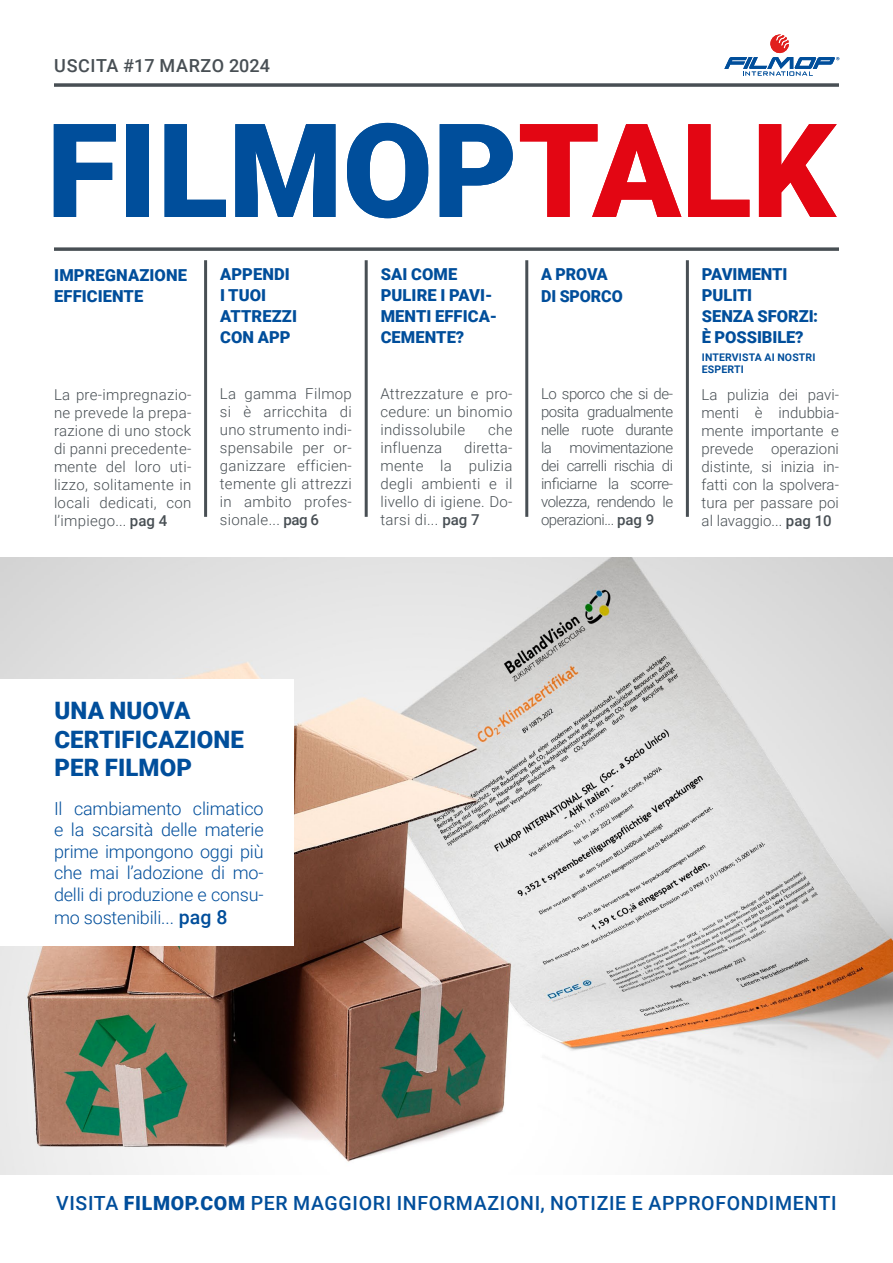
<style>
.page{position:relative;width:893px;height:1263px;background:#fff}
.page>*{position:absolute;margin:0;border:0;box-sizing:border-box;transform-origin:0 0}
.t1{font:900 130.5px "Roboto";color:#004e9b}
.t2{font:900 24px/28.8px "Roboto";letter-spacing:.005em;color:#004e9b}
.t3{font:500 19.5px "Roboto";letter-spacing:.035em;color:#004e9b}
.t4{font:300 18px/21.6px "Roboto";letter-spacing:-.01em;color:#004e9b;text-align:justify}
.t5{font:500 18px "Roboto";letter-spacing:.025em;color:#484f54}
.t6{font:900 16.5px/21px "Roboto";letter-spacing:.005em;color:#004e9b}
.t7{font:300 15px/18px "Roboto";letter-spacing:.02em;color:#484f54;text-align:justify}
.t8{font:700 10.5px/12px "Roboto";letter-spacing:.015em;color:#004e9b}
.s1{color:#e30613}
.s2{font-weight:500}
.s3{font-weight:500;font-size:19.5px}
.s4{font-weight:900}
</style>
<div class="page">
<img style="left:0;top:558px;width:893px;height:617px">
<div style="left:0;top:679px;width:293px;height:267px;background:#fff"></div>
<hr style="left:54px;top:84px;width:785px;height:3px;background:#484f54">
<hr style="left:54px;top:248px;width:785px;height:3px;background:#484f54">
<svg style="left:724px;top:35px;width:115px;height:41px"></svg>
<hr style="left:686px;top:260px;width:3px;height:257px;background:#484f54">
<hr style="left:525px;top:260px;width:3px;height:257px;background:#484f54">
<hr style="left:365px;top:260px;width:3px;height:257px;background:#484f54">
<hr style="left:204px;top:260px;width:3px;height:257px;background:#484f54">
<p class="t5" style="left:54px;top:53px;width:217px">USCITA #17 MARZO 2024</p>
<h1 class="t1" style="left:47px;top:79px;width:790px">FILMOP<span class="s1">TALK</span></h1>
<p class="t6" style="left:54px;top:264px;width:134px">IMPREGNAZIONE<br>EFFICIENTE</p>
<p class="t7" style="left:54px;top:385px;width:139px">La pre-impregnazio&shy;ne prevede la prepa&shy;razione di uno stock di panni precedente&shy;mente del loro uti&shy;lizzo, solitamente in locali dedicati, con l’impiego... <span class="s2">pag 4</span></p>
<p class="t6" style="left:220px;top:263px;width:78px">APPENDI<br>I TUOI<br>ATTREZZI<br>CON APP</p>
<p class="t7" style="left:220px;top:384px;width:134px">La gamma Filmop si è arricchita di uno strumento indi&shy;spensabile per or&shy;ganizzare efficien&shy;temente gli attrezzi in ambito profes&shy;sionale... <span class="s2">pag 6</span></p>
<p class="t6" style="left:381px;top:263px;width:118px">SAI COME<br>PULIRE I PAVI-<br>MENTI EFFICA-<br>CEMENTE?</p>
<p class="t7" style="left:380px;top:384px;width:134px">Attrezzature e pro&shy;cedure: un binomio indissolubile</p>
<p class="t7" style="left:488px;top:420px;width:26px">che</p>
<p class="t7" style="left:380px;top:438px;width:63px">influenza</p>
<p class="t7" style="left:380px;top:438px;width:134px;text-indent:84px">diretta&shy;mente la pulizia degli ambienti e il livello di igiene. Do&shy;tarsi di... <span class="s2">pag 7</span></p>
<p class="t6" style="left:541px;top:263px;width:83px;line-height:21.6px">A PROVA<br>DI SPORCO</p>
<p class="t7" style="left:541px;top:384px;width:134px">Lo sporco che si de&shy;posita gradualmente nelle ruote durante la movimentazione dei carrelli rischia di inficiarne la scorre&shy;volezza, rendendo le operazioni... <span class="s2">pag 9</span></p>
<p class="t6" style="left:702px;top:263px;width:118px">PAVIMENTI<br>PULITI<br>SENZA SFORZI:<br>È POSSIBILE?</p>
<p class="t8" style="left:702px;top:351px;width:115px">INTERVISTA AI NOSTRI<br>ESPERTI</p>
<p class="t7" style="left:702px;top:385px;width:139px">La pulizia dei pavi&shy;menti è indubbia&shy;mente importante e prevede operazioni distinte, si inizia in&shy;fatti con la spolvera&shy;tura per passare poi al lavaggio... <span class="s2">pag 10</span></p>
<h2 class="t2" style="left:54px;top:695px;width:191px">UNA NUOVA<br>CERTIFICAZIONE<br>PER FILMOP</h2>
<p class="t4" style="left:54px;top:797px;width:211px">Il cambiamento climatico e la scarsità delle materie prime impongono oggi più che mai l’adozione di mo&shy;delli di produzione e consu-</p>
<p class="t4" style="left:54px;top:906px;width:175px">mo sostenibili... <span class="s3">pag 8</span></p>
<h3 class="t3" style="left:56px;top:1189px;width:782px">VISITA <span class="s4">FILMOP.COM</span> PER MAGGIORI INFORMAZIONI, NOTIZIE E APPROFONDIMENTI</h3>
</div>
